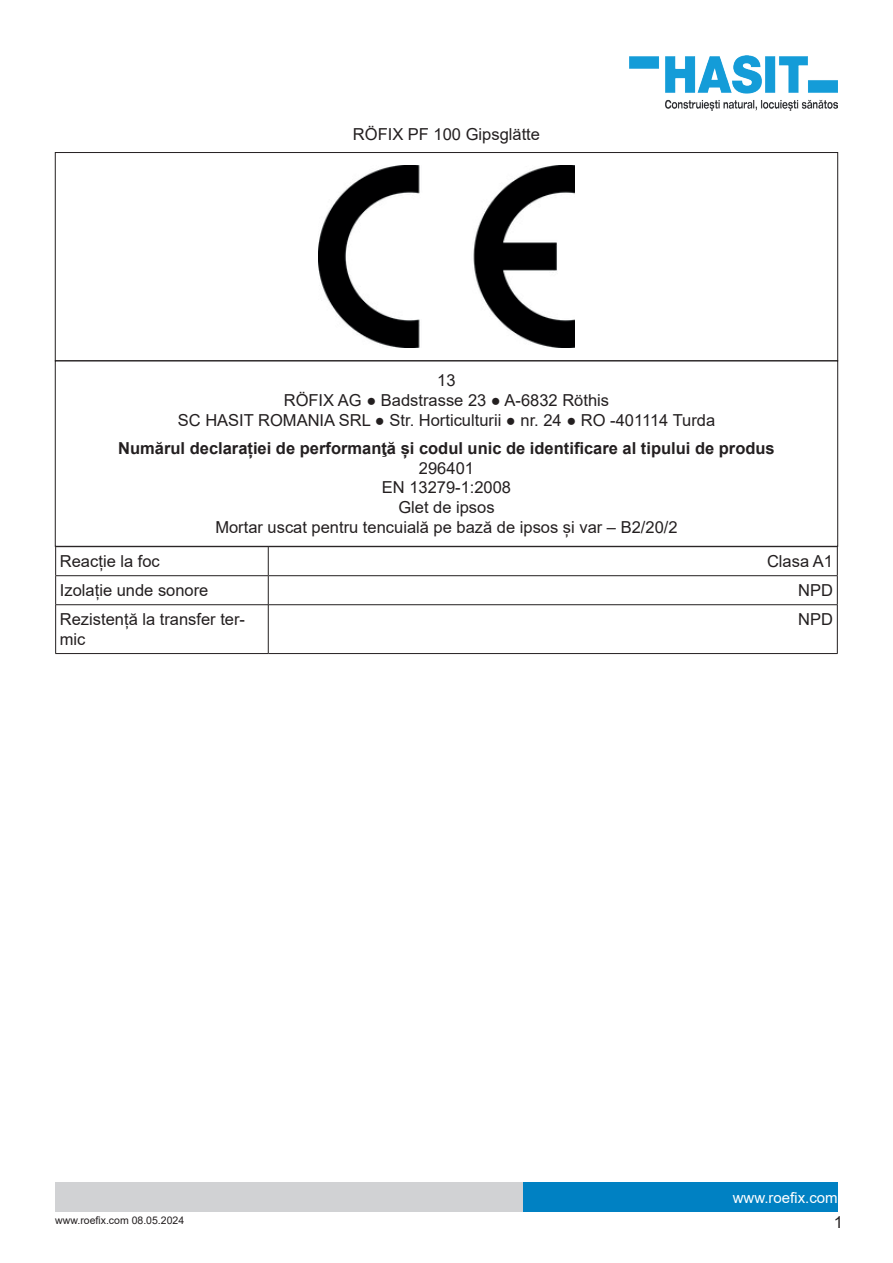
<style>
.page{position:relative;width:893px;height:1263px;background:#fff}
.page>*{position:absolute;margin:0;border:0;box-sizing:border-box;transform-origin:0 0}
.t1{font:16.5px/19.8px "Arial";color:#231f20;text-align:center}
.t2{font:700 16.5px "Arial";color:#231f20}
.t3{font:15px "Arial";color:#fff}
.t4{font:10.5px "Arial";color:#231f20}
</style>
<div class="page">
<div style="left:523px;top:1182px;width:315px;height:30px;background:#0081c3"></div>
<div style="left:55px;top:1182px;width:468px;height:30px;background:#d1d2d4"></div>
<img style="left:630px;top:55px;width:208px;height:55px">
<img style="left:319px;top:166px;width:255px;height:181px">
<div style="left:55px;top:360px;width:783px;height:187px;border:1px solid #231f20"></div>
<hr style="left:55px;top:546px;width:213px;height:1px;background:#231f20">
<hr style="left:268px;top:546px;width:570px;height:1px;background:#231f20">
<hr style="left:55px;top:575px;width:213px;height:1px;background:#231f20">
<svg style="left:55px;top:547px;width:1px;height:58px"></svg>
<hr style="left:268px;top:575px;width:570px;height:1px;background:#231f20">
<svg style="left:268px;top:547px;width:1px;height:57px"></svg>
<svg style="left:837px;top:547px;width:1px;height:58px"></svg>
<hr style="left:55px;top:605px;width:1px;height:48px;background:#231f20">
<hr style="left:268px;top:605px;width:1px;height:48px;background:#231f20">
<hr style="left:837px;top:605px;width:1px;height:48px;background:#231f20">
<hr style="left:55px;top:653px;width:213px;height:1px;background:#231f20">
<hr style="left:268px;top:653px;width:570px;height:1px;background:#231f20">
<hr style="left:56px;top:604px;width:212px;height:1px;background:#231f20">
<hr style="left:268px;top:604px;width:569px;height:1px;background:#231f20">
<p class="t1" style="left:353px;top:124px;width:189px">RÖFIX PF 100 Gipsglätte</p>
<p class="t1" style="left:178px;top:370px;width:539px">13<br>RÖFIX AG ● Badstrasse 23 ● A-6832 Röthis<br>SC HASIT ROMANIA SRL ● Str. Horticulturii ● nr. 24 ● RO -401114 Turda</p>
<p class="t2" style="left:118px;top:436px;width:658px">Numărul declarației de performanţă și codul unic de identificare al tipului de produs</p>
<p class="t1" style="left:215px;top:458px;width:464px">296401<br>EN 13279-1:2008<br>Glet de ipsos<br>Mortar uscat pentru tencuială pe bază de ipsos și var – B2/20/2</p>
<p class="t1" style="left:60px;top:551px;width:101px">Reacție la foc</p>
<p class="t1" style="left:767px;top:551px;width:68px">Clasa A1</p>
<p class="t1" style="left:60px;top:580px;width:150px">Izolație unde sonore</p>
<p class="t1" style="left:798px;top:580px;width:36px">NPD</p>
<p class="t1" style="left:60px;top:609px;width:187px;text-align:left">Rezistență la transfer ter&shy;mic</p>
<p class="t1" style="left:798px;top:609px;width:36px">NPD</p>
<p class="t4" style="left:55px;top:1213px;width:130px">www.roefix.com 08.05.2024</p>
<p class="t3" style="left:733px;top:1187px;width:107px">www.roefix.com</p>
<p class="t1" style="left:834px;top:1212px;width:11px">1</p>
</div>
